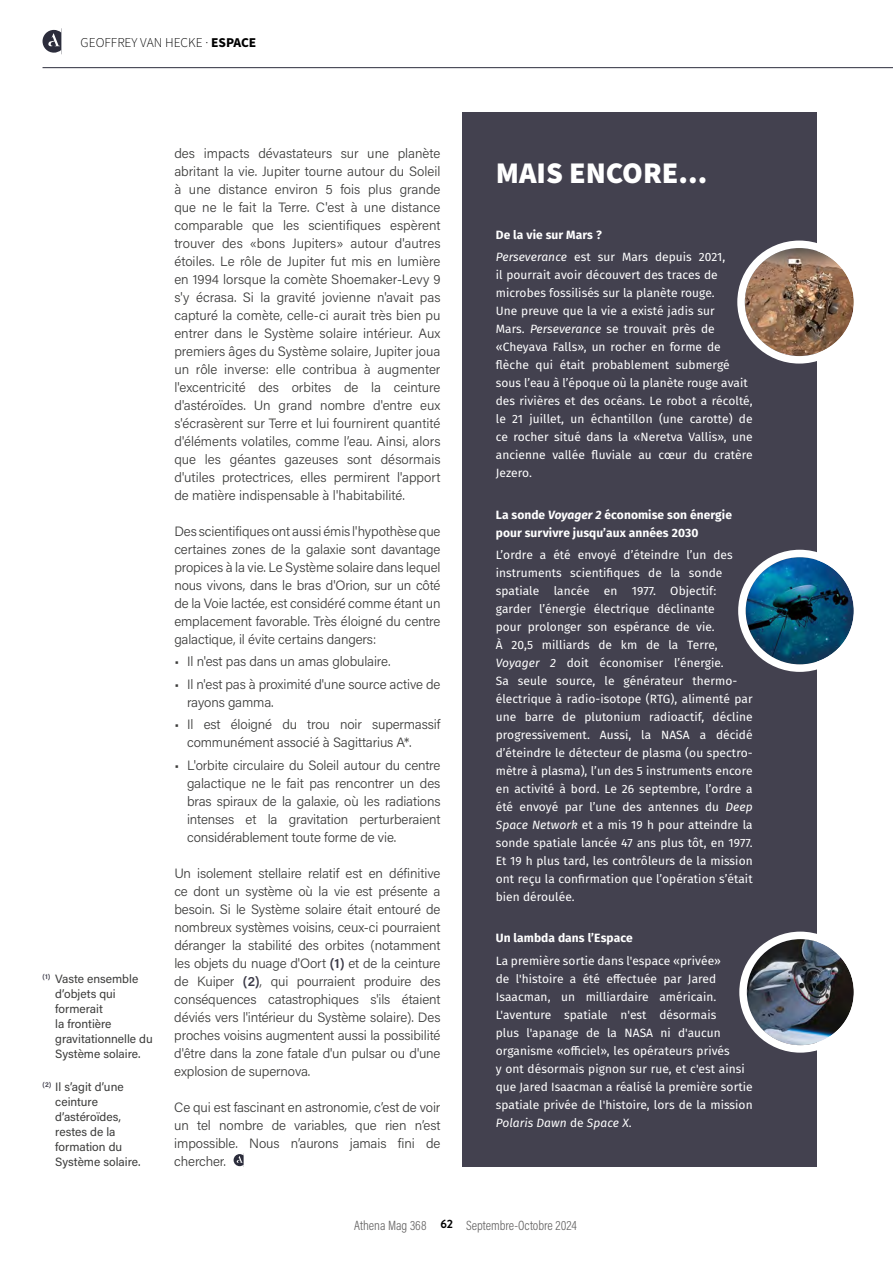
<style>
.page{position:relative;width:893px;height:1263px;background:#fff}
.page>*{position:absolute;margin:0;border:0;box-sizing:border-box;transform-origin:0 0}
.t1{font:900 30px "Source Sans Pro";color:#fff}
.t2{font:300 13.5px/18px "Acumin Pro";letter-spacing:-.01em;color:#3c3c3b;text-align:justify}
.t3{font:300 13.5px "Acumin Pro Cond";color:#646363}
.t4{font:300 13.5px "Source Sans Pro";color:#000}
.t5{font:12px/18px "Fira Sans";letter-spacing:.005em;color:#fff}
.t6{font:12px/15px "Acumin Pro";color:#3c3c3b}
.t7{font:700 12px/18px "Fira Sans";letter-spacing:.005em;color:#fff}
.s1{font-weight:700}
.s2{font-weight:600;color:#3b3a48}
.s3{font-style:italic}
</style>
<div class="page">
<div style="left:462px;top:112px;width:354px;height:1054px;background:#43414f"></div>
<svg style="left:234px;top:1153px;width:10px;height:14px"></svg>
<img style="left:746px;top:248px;width:106px;height:107px">
<div style="left:737px;top:241px;width:124px;height:123px;border:8px solid #fff;border-radius:50%"></div>
<img style="left:746px;top:557px;width:106px;height:106px">
<div style="left:738px;top:550px;width:123px;height:122px;border:8px solid #fff;border-radius:50%"></div>
<img style="left:747px;top:939px;width:105px;height:105px">
<div style="left:739px;top:932px;width:122px;height:121px;border:8px solid #fff;border-radius:50%"></div>
<hr style="left:43px;top:67px;width:850px;height:1px;background:#2c2d3c">
<svg style="left:43px;top:29px;width:18px;height:24px"></svg>
<p class="t4" style="left:81px;top:33px;width:177px">GEOFFREY VAN HECKE · <span class="s1">ESPACE</span></p>
<p class="t6" style="left:55px;top:971px;width:99px;text-indent:-13px"><sup>(1)</sup> Vaste ensemble d’objets qui formerait<br>la frontière gravitationnelle du<br>Système solaire.</p>
<p class="t6" style="left:55px;top:1079px;width:87px;text-indent:-13px"><sup>(2)</sup> Il s’agit d’une ceinture d’astéroïdes, restes de la formation du<br>Système solaire.</p>
<p class="t2" style="left:174px;top:144px;width:268px">des impacts dévastateurs sur une planète abritant la vie. Jupiter tourne autour du Soleil à une distance environ 5 fois plus grande que ne le fait la Terre. C'est à une distance comparable que les scientifiques espèrent trouver des «bons Jupiters» autour d'autres étoiles. Le rôle de Jupiter fut mis en lumière en 1994 lorsque la comète Shoemaker-Levy 9 s'y écrasa. Si la gravité jovienne n'avait pas capturé la comète, celle-ci aurait très bien pu entrer dans le Système solaire intérieur. Aux premiers âges du Système solaire, Jupiter joua un rôle inverse: elle contribua à augmenter l'excentricité des orbites de la ceinture d'astéroïdes. Un grand nombre d'entre eux s'écrasèrent sur Terre et lui fournirent quantité d'éléments volatiles, comme l’eau. Ainsi, alors que les géantes gazeuses sont désormais d'utiles protectrices, elles permirent l'apport de matière indispensable à l'habitabilité.</p>
<p class="t2" style="left:174px;top:522px;width:268px">Des scientifiques ont aussi émis l'hypothèse que certaines zones de la galaxie sont davantage propices à la vie. Le Système solaire dans lequel nous vivons, dans le bras d'Orion, sur un côté de la Voie lactée, est considéré comme étant un emplacement favorable. Très éloigné du centre galactique, il évite certains dangers:</p>
<p class="t2" style="left:174px;top:652px;width:218px">• Il n'est pas dans un amas globulaire.</p>
<p class="t2" style="left:187px;top:675px;width:255px;text-indent:-13px">• Il n'est pas à proximité d'une source active de rayons gamma.</p>
<p class="t2" style="left:187px;top:715px;width:255px;text-indent:-13px">• Il est éloigné du trou noir supermassif communément associé à Sagittarius A*.</p>
<p class="t2" style="left:187px;top:756px;width:255px;text-indent:-13px">• L'orbite circulaire du Soleil autour du centre galactique ne le fait pas rencontrer un des bras spiraux de la galaxie, où les radiations intenses et la gravitation perturberaient considérablement toute forme de vie.</p>
<p class="t2" style="left:174px;top:864px;width:268px">Un isolement stellaire relatif est en définitive ce dont un système où la vie est présente a besoin. Si le Système solaire était entouré de nombreux systèmes voisins, ceux-ci pourraient déranger la stabilité des orbites (notamment les objets du nuage d'Oort <span class="s2">(1)</span> et de la ceinture de Kuiper <span class="s2">(2)</span>, qui pourraient produire des conséquences catastrophiques s'ils étaient déviés vers l'intérieur du Système solaire). Des proches voisins augmentent aussi la possibilité d'être dans la zone fatale d'un pulsar ou d'une explosion de supernova.</p>
<p class="t2" style="left:174px;top:1098px;width:268px">Ce qui est fascinant en astronomie, c’est de voir un tel nombre de variables, que rien n’est impossible. Nous n’aurons jamais fini de chercher.</p>
<h1 class="t1" style="left:496px;top:152px;width:213px">MAIS ENCORE...</h1>
<p class="t5" style="left:496px;top:223px;width:231px;line-height:22.2px"><span class="s1">De la vie sur Mars ?<br></span><span class="s3">Perseverance</span> est sur Mars depuis 2021,</p>
<p class="t5" style="left:496px;top:266px;width:258px">il pourrait avoir découvert des traces de microbes fossilisés sur la planète rouge.<br>Une preuve que la vie a existé jadis sur<br>Mars. <span class="s3">Perseverance</span> se trouvait près de «Cheyava Falls», un rocher en forme de flèche qui était probablement submergé sous l’eau à l’époque où la planète rouge avait des rivières et des océans. Le robot a récolté, le 21 juillet, un échantillon (une carotte) de ce rocher situé dans la «Neretva Vallis», une ancienne vallée fluviale au cœur du cratère Jezero.</p>
<p class="t7" style="left:496px;top:505px;width:238px">La sonde <span class="s3">Voyager 2</span> économise son énergie pour survivre jusqu’aux années 2030</p>
<p class="t5" style="left:496px;top:545px;width:258px">L’ordre a été envoyé d’éteindre l’un des instruments scientifiques de la sonde spatiale lancée en 1977. Objectif: garder l’énergie électrique déclinante<br>pour prolonger son espérance de vie.<br>À 20,5 milliards de km de la Terre, <span class="s3">Voyager 2</span> doit économiser l’énergie.<br>Sa seule source, le générateur thermo&shy;électrique à radio--isotope (RTG), alimenté par une barre de plutonium radioactif, décline progressivement. Aussi, la NASA a décidé d’éteindre le détecteur de plasma (ou spectro&shy;mètre à plasma), l’un des 5 instruments encore en activité à bord. Le 26 septembre, l’ordre a été envoyé par l’une des antennes du <span class="s3">Deep Space Network</span> et a mis 19 h pour atteindre la sonde spatiale lancée 47 ans plus tôt, en 1977.<br>Et 19 h plus tard, les contrôleurs de la mission ont reçu la confirmation que l’opération s’était bien déroulée.</p>
<p class="t7" style="left:496px;top:929px;width:138px">Un lambda dans l’Espace</p>
<p class="t5" style="left:496px;top:951px;width:258px">La première sortie dans l'espace «privée»<br>de l'histoire a été effectuée par Jared Isaacman, un milliardaire américain.<br>L'aventure spatiale n'est désormais<br>plus l'apanage de la NASA ni d'aucun organisme «officiel», les opérateurs privés<br>y ont désormais pignon sur rue, et c'est ainsi que Jared Isaacman a réalisé la première sortie spatiale privée de l'histoire, lors de la mission <span class="s3">Polaris Dawn</span> de <span class="s3">Space X</span>.</p>
<p class="t3" style="left:354px;top:1217px;width:224px">Athena Mag 368 <sup>62</sup> Septembre-Octobre 2024</p>
</div>
